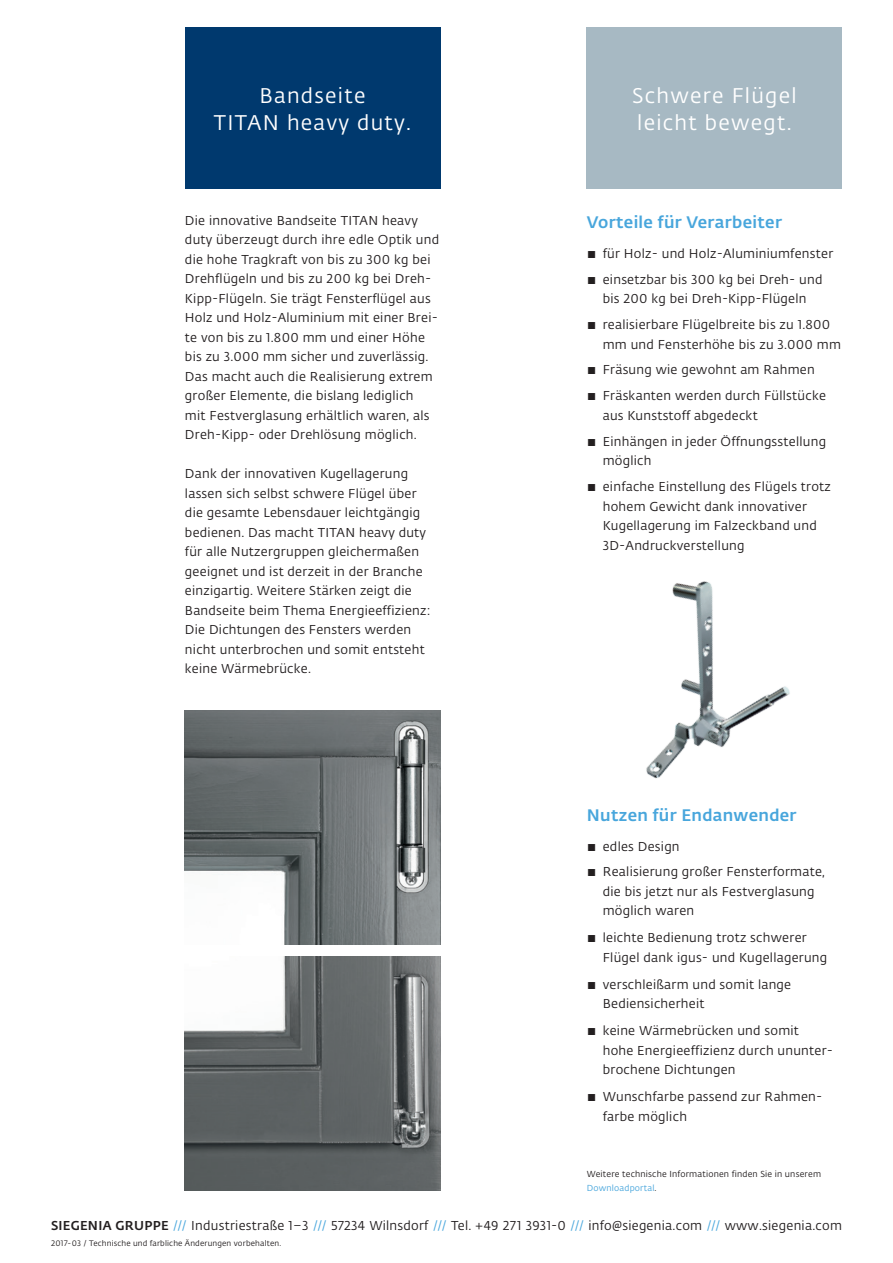
<style>
.page{position:relative;width:893px;height:1263px;background:#fff}
.page>*{position:absolute;margin:0;border:0;box-sizing:border-box;transform-origin:0 0}
.Headline{font:21px/27px "Fedra Sans Alt Pro";letter-spacing:.06em;color:#fff;text-align:center}
.Subline_Vorteile{font:500 16.5px "Fedra Sans Alt Pro";letter-spacing:.02em;color:#48a6dc}
.Fließtext{font:12.75px/19.5px "Fedra Sans Alt Pro";letter-spacing:.02em;color:#231f20}
.t1{font:8.7px/13.5px "Fedra Sans Alt Pro";letter-spacing:.02em;color:#231f20}
.t2{font:7.8px "Fedra Sans Alt Pro";letter-spacing:.02em;color:#231f20}
.s1{color:#48a6dc}
.s2{font-weight:500}
</style>
<div class="page">
<div style="left:587px;top:28px;width:255px;height:161px;background:#a7b9c3"></div>
<div style="left:185px;top:28px;width:255px;height:161px;background:#00396e"></div>
<img style="left:185px;top:957px;width:255px;height:234px">
<img style="left:185px;top:710px;width:255px;height:234px">
<img style="left:646px;top:581px;width:144px;height:198px">
<p class="Headline" style="left:214px;top:82px;width:199px">Bandseite<br>TITAN heavy duty.</p>
<p class="Headline" style="left:632px;top:82px;width:166px;text-align:left">Schwere Flügel leicht bewegt.</p>
<p class="Fließtext" style="left:185px;top:210px;width:256px">Die innovative Bandseite TITAN heavy duty überzeugt durch ihre edle Optik und die hohe Tragkraft von bis zu 300 kg bei Drehflügeln und bis zu 200 kg bei Dreh-Kipp-Flügeln. Sie trägt Fensterflügel aus Holz und Holz-Aluminium mit einer Brei&shy;te von bis zu 1.800 mm und einer Höhe bis zu 3.000 mm sicher und zuverlässig.<br>Das macht auch die Realisierung extrem großer Elemente, die bislang lediglich<br>mit Festverglasung erhältlich waren, als Dreh-Kipp- oder Drehlösung möglich.</p>
<p class="Fließtext" style="left:185px;top:464px;width:247px">Dank der innovativen Kugellagerung lassen sich selbst schwere Flügel über die gesamte Lebensdauer leichtgängig bedienen. Das macht TITAN heavy duty für alle Nutzergruppen gleichermaßen geeignet und ist derzeit in der Branche einzigartig. Weitere Stärken zeigt die Bandseite beim Thema Energieeffizienz:<br>Die Dichtungen des Fensters werden nicht unterbrochen und somit entsteht keine Wärmebrücke.</p>
<p class="Subline_Vorteile" style="left:587px;top:209px;width:197px">Vorteile für Verarbeiter</p>
<p class="Fließtext" style="left:587px;top:243px;width:248px">▪ für Holz- und Holz-Aluminiumfenster</p>
<p class="Fließtext" style="left:587px;top:269px;width:237px;text-align:center">▪ einsetzbar bis 300 kg bei Dreh- und bis 200 kg bei Dreh-Kipp-Flügeln</p>
<p class="Fließtext" style="left:603px;top:314px;width:240px;text-indent:-16px">▪ realisierbare Flügelbreite bis zu 1.800 mm und Fensterhöhe bis zu 3.000 mm</p>
<p class="Fließtext" style="left:587px;top:360px;width:229px">▪ Fräsung wie gewohnt am Rahmen</p>
<p class="Fließtext" style="left:603px;top:386px;width:225px;text-indent:-16px">▪ Fräskanten werden durch Füllstücke aus Kunststoff abgedeckt</p>
<p class="Fließtext" style="left:603px;top:431px;width:225px;text-indent:-16px">▪ Einhängen in jeder Öffnungsstellung möglich</p>
<p class="Fließtext" style="left:603px;top:476px;width:230px;text-indent:-16px">▪ einfache Einstellung des Flügels trotz hohem Gewicht dank innovativer Kugellagerung im Falzeckband und 3D-Andruckverstellung</p>
<p class="Subline_Vorteile" style="left:587px;top:802px;width:211px">Nutzen für Endanwender</p>
<p class="Fließtext" style="left:587px;top:836px;width:94px">▪ edles Design</p>
<p class="Fließtext" style="left:603px;top:862px;width:224px;text-indent:-16px">▪ Realisierung großer Fensterformate, die bis jetzt nur als Festverglasung möglich waren</p>
<p class="Fließtext" style="left:603px;top:928px;width:226px;text-indent:-16px">▪ leichte Bedienung trotz schwerer<br>Flügel dank igus- und Kugellagerung</p>
<p class="Fließtext" style="left:603px;top:974px;width:190px;text-indent:-16px">▪ verschleißarm und somit lange<br>Bediensicherheit</p>
<p class="Fließtext" style="left:603px;top:1021px;width:229px;text-indent:-16px">▪ keine Wärmebrücken und somit hohe Energieeffizienz durch ununter&shy;brochene Dichtungen</p>
<p class="Fließtext" style="left:603px;top:1086px;width:219px;text-indent:-16px">▪ Wunschfarbe passend zur Rahmen&shy;farbe möglich</p>
<p class="t1" style="left:587px;top:1167px;width:236px">Weitere technische Informationen finden Sie in unserem<br><span class="s1">Downloadportal</span>.</p>
<p class="Fließtext" style="left:51px;top:1216px;width:792px"><span class="s2">SIEGENIA GRUPPE</span> <span class="s1">///</span> Industriestraße 1–3 <span class="s1">///</span> 57234 Wilnsdorf <span class="s1">///</span> Tel. +49 271 3931-0 <span class="s1">///</span> info@siegenia.com <span class="s1">///</span> www.siegenia.com</p>
<p class="t2" style="left:51px;top:1237px;width:232px">2017-03 / Technische und farbliche Änderungen vorbehalten.</p>
</div>
